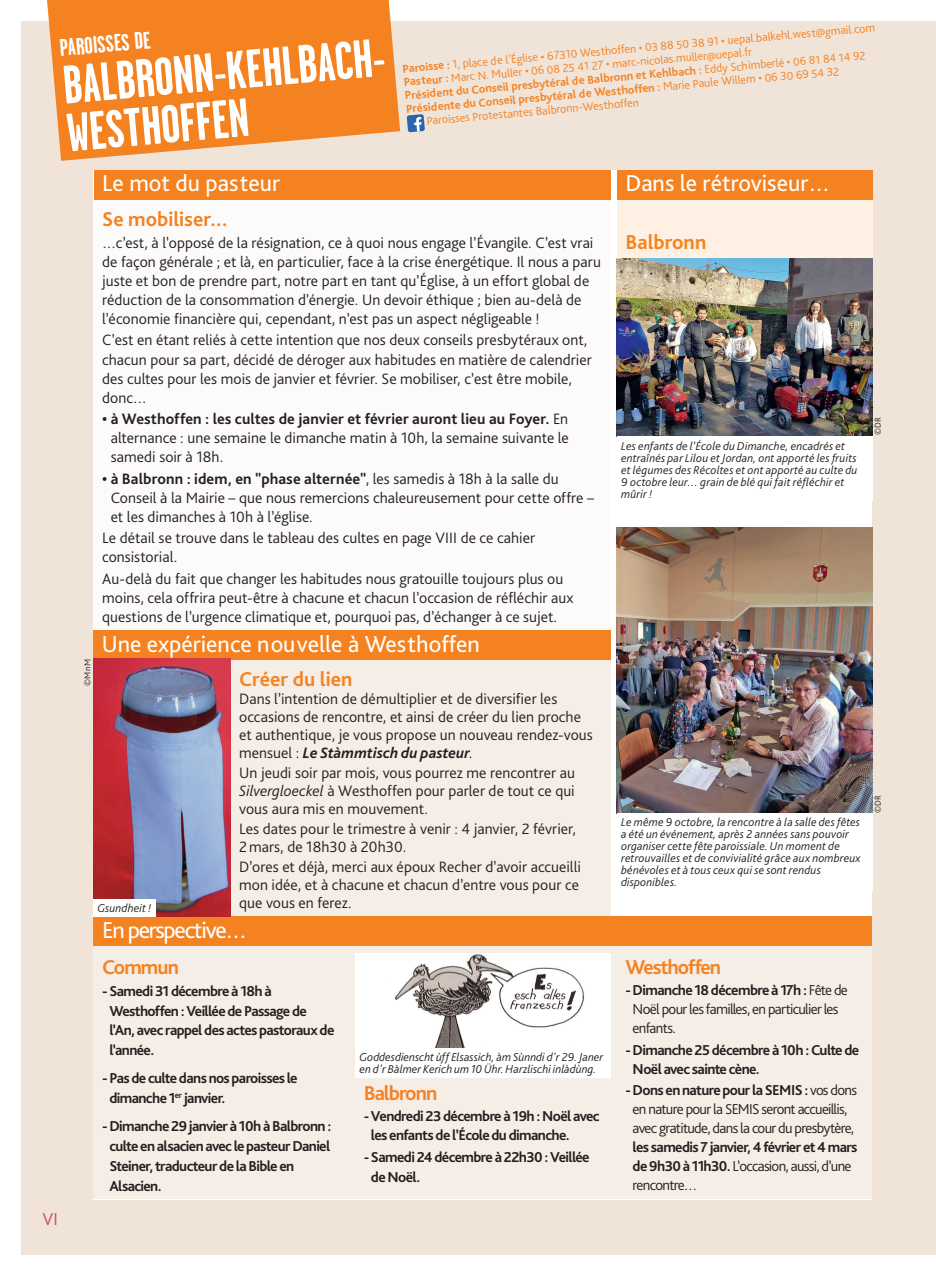
<style>
.page{position:relative;width:936px;height:1276px;background:#fff}
.page>*{position:absolute;margin:0;border:0;box-sizing:border-box;transform-origin:0 0}
.t1{font:700 54px/48px "Garage Gothic";color:#fff}
.t2{font:24px "Bliss Pro";color:#fff}
.t3{font:24px "Bliss Pro";letter-spacing:-.05em;color:#fff}
.t4{font:700 24px "Garage Gothic";color:#fff}
.t5{font:700 21px "Bliss Pro";letter-spacing:-.015em;color:#f58220}
.t6{font:700 21px "Bliss Pro";letter-spacing:-.05em;color:#f58220}
.t7{font:700 21px "Bliss Pro";letter-spacing:.005em;color:#f58220}
.t8{font:700 21px "Bliss Pro";letter-spacing:-.045em;color:#f58220}
.t9{font:300 18px "Bliss Pro";color:#c74f4d}
.t10{font:300 15.75px/19.2px "Bliss Pro";color:#231f20}
.t11{font:700 15px/19.8px "Bliss Pro";letter-spacing:-.04em;color:#231f20}
.t12{font:300 15px/19px "Bliss Pro";letter-spacing:-.045em;color:#231f20}
.t13{font:italic 300 12px/12px "Bliss Pro";letter-spacing:.01em;color:#231f20}
.t14{font:300 12px "Bliss Pro";color:#f58220}
.t15{font:700 12px "Bliss Pro";color:#f58220}
.t16{font:300 9px "Bliss Pro";letter-spacing:.03em;color:#231f20}
.s1{font-weight:700}
.s2{font-weight:300}
.s3{font-weight:700;font-style:italic}
.s4{font-style:italic}
</style>
<div class="page">
<div style="left:21px;top:21px;width:914px;height:1233px;background:#f0e3d8"></div>
<svg style="left:407px;top:114px;width:18px;height:18px"></svg>
<svg style="left:47px;top:0;width:353px;height:161px;background:#f48d36"></svg>
<div style="left:94px;top:170px;width:778px;height:1029px;background:#fff"></div>
<div style="left:617px;top:170px;width:255px;height:88px;background:#fef0e2"></div>
<div style="left:617px;top:170px;width:255px;height:29px;background:#f58220"></div>
<div style="left:94px;top:170px;width:516px;height:460px;background:#fcfbfa"></div>
<div style="left:94px;top:170px;width:516px;height:29px;background:#f58220"></div>
<div style="left:93px;top:630px;width:517px;height:286px;background:#f5eee7"></div>
<div style="left:93px;top:630px;width:517px;height:29px;background:#f58220"></div>
<div style="left:94px;top:916px;width:778px;height:283px;background:#f5eee7"></div>
<div style="left:94px;top:916px;width:778px;height:29px;background:#f58220"></div>
<img style="left:94px;top:659px;width:137px;height:257px">
<img style="left:617px;top:258px;width:255px;height:178px">
<img style="left:617px;top:528px;width:255px;height:285px">
<div style="left:93px;top:899px;width:63px;height:17px;background:#fff"></div>
<img style="left:355px;top:954px;width:255px;height:94px">
<div style="left:355px;top:1048px;width:255px;height:29px;background:#fff"></div>
<h2 class="t4" style="left:59px;top:35px;width:93px;rotate:-5deg">PAROISSES DE</h2>
<h1 class="t1" style="left:61px;top:62px;width:339px;rotate:-5deg">BALBRONN-KEHLBACH-<br>WESTHOFFEN</h1>
<p class="t14" style="left:402px;top:61px;width:475px;rotate:-5deg"><span class="s1">Paroisse :</span> 1, place de l’Église • 67310 Westhoffen • 03 88 50 38 91 • uepal.balkehl.west@gmail.com</p>
<p class="t14" style="left:403px;top:75px;width:351px;rotate:-5deg"><span class="s1">Pasteur :</span> Marc N. Muller • 06 08 25 41 27 • marc-nicolas.muller@uepal.fr</p>
<p class="t15" style="left:404px;top:88px;width:463px;rotate:-5deg">Président du Conseil presbytéral de Balbronn et Kehlbach : <span class="s2">Eddy Schimberlé • 06 81 84 14 92</span></p>
<p class="t15" style="left:405px;top:102px;width:436px;rotate:-5deg">Présidente du Conseil presbytéral de Westhoffen : <span class="s2">Marie Paule Willem • 06 30 69 54 32</span></p>
<p class="t14" style="left:426px;top:113px;width:214px;rotate:-5deg">Paroisses Protestantes Balbronn-Westhoffen</p>
<p class="t9" style="left:43px;top:1207px;width:17px">VI</p>
<h2 class="t2" style="left:102px;top:168px;width:179px">Le mot du pasteur</h2>
<h3 class="t5" style="left:102px;top:206px;width:128px">Se mobiliser…</h3>
<p class="t10" style="left:102px;top:232px;width:500px">…c’est, à l’opposé de la résignation, ce à quoi nous engage l’Évangile. C’est vrai de façon générale ; et là, en particulier, face à la crise énergétique. Il nous a paru juste et bon de prendre part, notre part en tant qu’Église, à un effort global de réduction de la consommation d’énergie. Un devoir éthique ; bien au-delà de l’économie financière qui, cependant, n’est pas un aspect négligeable !</p>
<p class="t10" style="left:102px;top:330px;width:491px">C’est en étant reliés à cette intention que nos deux conseils presbytéraux ont, chacun pour sa part, décidé de déroger aux habitudes en matière de calendrier des cultes pour les mois de janvier et février. Se mobiliser, c’est être mobile, donc…</p>
<p class="t10" style="left:111px;top:409px;width:459px;text-align:justify;text-indent:-9px"><span class="s1">• à Westhoffen : les cultes de janvier et février auront lieu au Foyer.</span> En alternance : une semaine le dimanche matin à 10h, la semaine suivante le samedi soir à 18h.</p>
<p class="t10" style="left:111px;top:468px;width:485px;text-indent:-9px"><span class="s1">• à Balbronn : idem, en "phase alternée"</span>, les samedis à 18h à la salle du<br>Conseil à la Mairie – que nous remercions chaleureusement pour cette offre – et les dimanches à 10h à l’église.</p>
<p class="t10" style="left:102px;top:528px;width:434px">Le détail se trouve dans le tableau des cultes en page VIII de ce cahier consistorial.</p>
<p class="t10" style="left:102px;top:568px;width:473px">Au-delà du fait que changer les habitudes nous gratouille toujours plus ou moins, cela offrira peut-être à chacune et chacun l’occasion de réfléchir aux questions de l’urgence climatique et, pourquoi pas, d’échanger à ce sujet.</p>
<h2 class="t2" style="left:102px;top:629px;width:379px">Une expérience nouvelle à Westhoffen</h2>
<h3 class="t5" style="left:239px;top:665px;width:115px">Créer du lien</h3>
<p class="t10" style="left:239px;top:689px;width:355px;line-height:18px">Dans l’intention de démultiplier et de diversifier les occasions de rencontre, et ainsi de créer du lien proche et authentique, je vous propose un nouveau rendez-vous mensuel : <span class="s3">Le Stàmmtisch du pasteur</span>.</p>
<p class="t10" style="left:239px;top:763px;width:337px;line-height:18px;text-align:justify">Un jeudi soir par mois, vous pourrez me rencontrer au <span class="s4">Silvergloeckel</span> à Westhoffen pour parler de tout ce qui vous aura mis en mouvement.</p>
<p class="t10" style="left:239px;top:819px;width:338px;line-height:18px">Les dates pour le trimestre à venir : 4 janvier, 2 février,<br>2mars, de 18h30 à 20h30.</p>
<p class="t10" style="left:239px;top:857px;width:343px;line-height:18px">D’ores et déjà, merci aux époux Recher d’avoir accueilli mon idée, et à chacune et chacun d’entre vous pour ce que vous en ferez.</p>
<h2 class="t3" style="left:102px;top:915px;width:146px">En perspective…</h2>
<h3 class="t5" style="left:102px;top:954px;width:78px">Commun</h3>
<p class="t11" style="left:109px;top:980px;width:226px;text-indent:-7px">- Samedi 31 décembre à 18h à<br>Westhoffen : Veillée de Passage de l’An, avec rappel des actes pastoraux de l’année.</p>
<p class="t11" style="left:109px;top:1068px;width:190px;text-indent:-7px">- Pas de culte dans nos paroisses le dimanche 1<sup>er</sup> janvier.</p>
<p class="t11" style="left:109px;top:1116px;width:223px;text-indent:-7px">- Dimanche 29 janvier à 10h à Balbronn: culte en alsacien avec le pasteur Daniel<br>Steiner, traducteur de la Bible en<br>Alsacien.</p>
<p class="t16" style="left:82px;top:686px;width:28px;rotate:-90deg">©MnM</p>
<p class="t13" style="left:97px;top:902px;width:56px">Gsundheit !</p>
<p class="t13" style="left:359px;top:1050px;width:245px">Goddesdienscht ùff Elsassich, àm Sùnndi d'r 29. Janer en d'r Bàlmer Kerich um 10 Ühr. Harzlischi inlàdùng.</p>
<h3 class="t8" style="left:364px;top:1080px;width:75px">Balbronn</h3>
<p class="t11" style="left:371px;top:1106px;width:230px;line-height:19px;text-indent:-7px">- Vendredi 23 décembre à 19h : Noël avec les enfants de l’École du dimanche.</p>
<p class="t11" style="left:371px;top:1146px;width:220px;line-height:20.5px;text-indent:-7px">- Samedi 24 décembre à 22h30 : Veillée de Noël.</p>
<h2 class="t2" style="left:625px;top:168px;width:206px">Dans le rétroviseur…</h2>
<h3 class="t7" style="left:625px;top:229px;width:82px">Balbronn</h3>
<p class="t13" style="left:621px;top:439px;width:238px">Les enfants de l’École du Dimanche, encadrés et entraînés par Lilou et Jordan, ont apporté les fruits et légumes des Récoltes et ont apporté au culte du 9 octobre leur… grain de blé qui fait réfléchir et mûrir !</p>
<p class="t16" style="left:872px;top:435px;width:20px;rotate:-90deg">©DR</p>
<p class="t13" style="left:621px;top:816px;width:241px">Le même 9 octobre, la rencontre à la salle des fêtes a été un événement, après 2 années sans pouvoir organiser cette fête paroissiale. Un moment de retrouvailles et de convivialité grâce aux nombreux bénévoles et à tous ceux qui se sont rendus disponibles.</p>
<p class="t16" style="left:872px;top:813px;width:20px;rotate:-90deg">©DR</p>
<h3 class="t6" style="left:625px;top:954px;width:97px">Westhoffen</h3>
<p class="t12" style="left:632px;top:980px;width:217px;text-indent:-7px"><span class="s1">- Dimanche 18 décembre à 17h :</span> Fête de<br>Noël pour les familles, en particulier les enfants.</p>
<p class="t11" style="left:632px;top:1039px;width:228px;line-height:19px;text-indent:-7px">- Dimanche 25 décembre à 10h : Culte de<br>Noël avec sainte cène.</p>
<p class="t12" style="left:625px;top:1080px;width:233px;text-align:center"><span class="s1">- Dons en nature pour la SEMIS :</span> vos dons en nature pour la SEMIS seront accueillis, avec gratitude, dans la cour du presbytère,</p>
<p class="t11" style="left:632px;top:1137px;width:226px;line-height:19px">les samedis 7 janvier, 4 février et 4 mars de 9h30 à 11h30. <span class="s2">L’occasion, aussi, d’une rencontre…</span></p>
</div>
